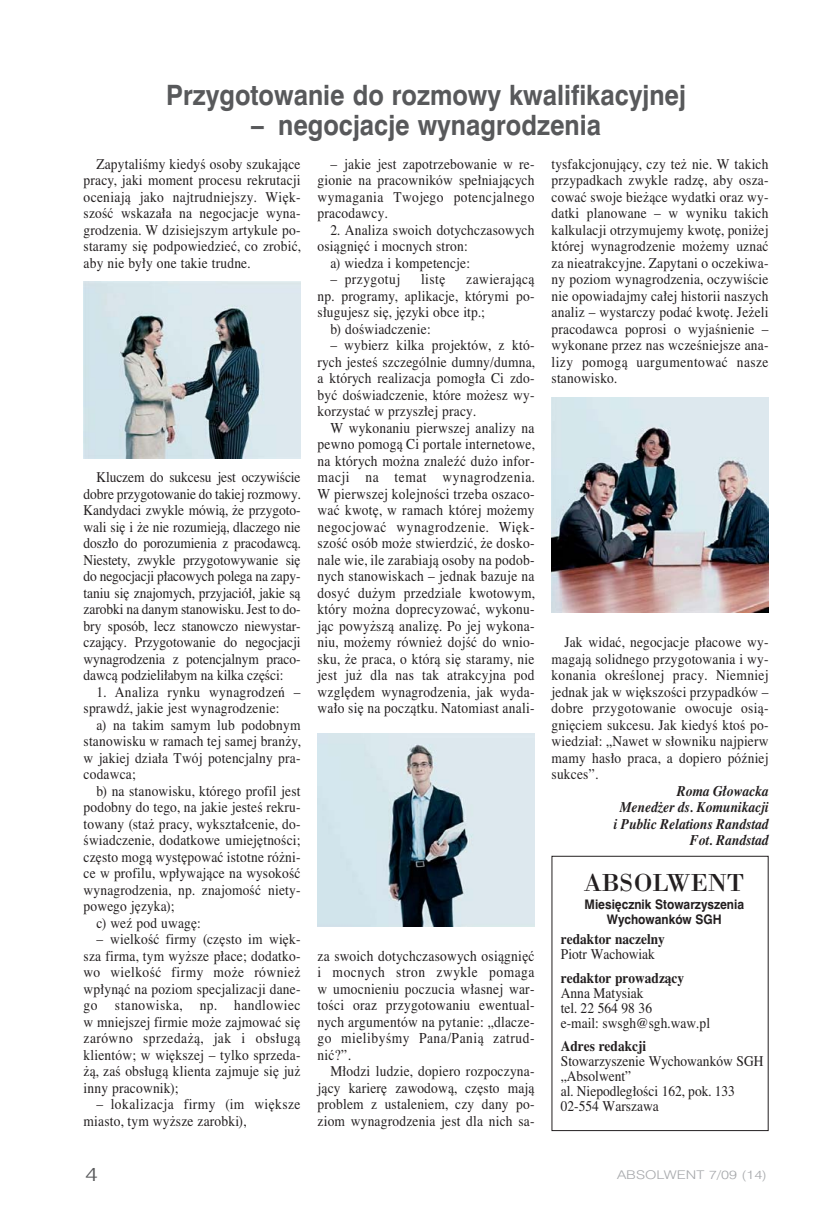
<style>
.page{position:relative;width:833px;height:1215px;background:#fff}
.page>*{position:absolute;margin:0;border:0;box-sizing:border-box;transform-origin:0 0}
.t1{font:700 28.05px "Swiss 721 PL";color:#58595b;scale:.91 1}
.t2{font:25.5px "Bodoni PL";color:#231f20}
.t3{font:300 19.2px "Swiss 721 PL";color:#58595b;scale:1.25 1}
.t4{font:13.5px/16.5px "Ptimes Roman";letter-spacing:.02em;color:#231f20;text-align:justify;scale:.89 1}
.t5{font:13.2px/16.5px "Ptimes Roman";letter-spacing:.015em;color:#231f20;text-align:justify;scale:.91 1}
.t6{font:13.2px/16.5px "Ptimes Roman";letter-spacing:.04em;color:#231f20;scale:.91 1}
.t7{font:italic 700 13.2px/16.5px "Ptimes";color:#231f20;text-align:right;scale:.91 1}
.t8{font:700 13.2px "Ptimes";color:#231f20;scale:.91 1}
.t9{font:700 13.2px/15px "Swiss 721 PL";color:#231f20;text-align:center;scale:.91 1}
.t10{font:300 12px "Swiss 721 PL";color:#a7a9ac;scale:1.25 1}
</style>
<div class="page">
<div style="left:551px;top:856px;width:217px;height:275px;border:1px solid #231f20"></div>
<img style="left:317px;top:733px;width:217px;height:194px">
<img style="left:84px;top:282px;width:216px;height:177px">
<img style="left:551px;top:398px;width:217px;height:214px">
<h1 class="t1" style="left:166px;top:85px;width:573px">Przygotowanie do rozmowy kwalifikacyjnej</h1>
<h1 class="t1" style="left:251px;top:115px;width:386px">– negocjacje wynagrodzenia</h1>
<p class="t5" style="left:84px;top:157px;width:240px;text-indent:13px">ZapytaliÊmy kiedyÊ osoby szukajàce pracy, jaki moment procesu rekrutacji oceniajà jako najtrudniejszy. Wi´k&shy;szoÊç wskaza∏a na negocjacje wyna&shy;grodzenia. W dzisiejszym artykule po&shy;staramy si´ podpowiedzieç, co zrobiç, aby nie by∏y one takie trudne.</p>
<p class="t5" style="left:84px;top:470px;width:240px;text-indent:13px">Kluczem do sukcesu jest oczywiÊcie dobre przygotowanie do takiej rozmowy.<br>Kandydaci zwykle mówià, ˝e przygoto&shy;wali si´ i ˝e nie rozumiejà, dlaczego nie dosz∏o do porozumienia z pracodawcà.<br>Niestety, zwykle przygotowywanie si´ do negocjacji p∏acowych polega na zapy&shy;taniu si´ znajomych, przyjació∏, jakie sà zarobki na danym stanowisku. Jest to do&shy;bry sposób, lecz stanowczo niewystar&shy;czajàcy. Przygotowanie do negocjacji wynagrodzenia z potencjalnym praco&shy;dawcà podzieli∏abym na kilka cz´Êci:</p>
<p class="t5" style="left:84px;top:685px;width:240px;text-indent:13px">1. Analiza rynku wynagrodzeƒ – sprawdê, jakie jest wynagrodzenie:</p>
<p class="t5" style="left:84px;top:718px;width:240px;text-indent:13px">a) na takim samym lub podobnym stanowisku w ramach tej samej bran˝y, w jakiej dzia∏a Twój potencjalny pra&shy;codawca;</p>
<p class="t5" style="left:96px;top:784px;width:226px">b) na stanowisku, którego profil jest</p>
<p class="t5" style="left:84px;top:800px;width:240px">podobny do tego, na jakie jesteÊ rekru-</p>
<p class="t5" style="left:84px;top:817px;width:240px">towany (sta˝ pracy, wykszta∏cenie, do-</p>
<p class="t5" style="left:84px;top:833px;width:240px">Êwiadczenie, dodatkowe umiej´tnoÊci;</p>
<p class="t5" style="left:84px;top:850px;width:240px">cz´sto mogà wyst´powaç istotne ró˝ni-</p>
<p class="t5" style="left:84px;top:866px;width:240px">ce w profilu, wp∏ywajàce na wysokoÊç</p>
<p class="t5" style="left:84px;top:883px;width:240px">wynagrodzenia, np. znajomoÊç niety-</p>
<p class="t5" style="left:84px;top:899px;width:102px">powego j´zyka);</p>
<p class="t5" style="left:96px;top:916px;width:116px">c) weê pod uwag´:</p>
<p class="t5" style="left:84px;top:932px;width:240px;text-indent:13px">– wielkoÊç firmy (cz´sto im wi´k&shy;sza firma, tym wy˝sze p∏ace; dodatko&shy;wo wielkoÊç firmy mo˝e równie˝ wp∏ynàç na poziom specjalizacji dane&shy;go</p>
<p class="t5" style="left:84px;top:998px;width:240px;text-indent:116px">np. handlowiec w mniejszej firmie mo˝e zajmowaç si´ zarówno sprzeda˝à, jak i obs∏ugà klientów; w wi´kszej – tylko sprzeda-˝à, zaÊ obs∏ugà klienta zajmuje si´ ju˝ inny pracownik);</p>
<p class="t6" style="left:84px;top:1097px;width:240px;text-indent:13px">– lokalizacja firmy (im wi´ksze miasto, tym wy˝sze zarobki),</p>
<p class="t6" style="left:115px;top:998px;width:75px">stanowiska,</p>
<p class="t5" style="left:317px;top:157px;width:240px;text-indent:13px">– jakie jest zapotrzebowanie w re&shy;gionie na pracowników spe∏niajàcych wymagania Twojego potencjalnego pracodawcy.</p>
<p class="t5" style="left:330px;top:223px;width:226px">2. Analiza swoich dotychczasowych</p>
<p class="t5" style="left:317px;top:239px;width:167px">osiàgni´ç i mocnych stron:</p>
<p class="t5" style="left:330px;top:256px;width:155px">a) wiedza i kompetencje:</p>
<p class="t6" style="left:330px;top:272px;width:78px">– przygotuj</p>
<p class="t5" style="left:421px;top:272px;width:28px">list´</p>
<p class="t6" style="left:466px;top:272px;width:76px">zawierajàcà</p>
<p class="t5" style="left:317px;top:289px;width:240px">np. programy, aplikacje, którymi po-</p>
<p class="t5" style="left:317px;top:305px;width:185px">s∏ugujesz si´, j´zyki obce itp.;</p>
<p class="t5" style="left:330px;top:322px;width:112px">b) doÊwiadczenie:</p>
<p class="t5" style="left:317px;top:338px;width:240px;text-indent:13px">– wybierz kilka projektów, z któ&shy;rych jesteÊ szczególnie dumny/dumna, a których realizacja pomog∏a Ci zdo&shy;byç doÊwiadczenie, które mo˝esz wy&shy;korzystaç w przysz∏ej pracy.</p>
<p class="t4" style="left:317px;top:421px;width:245px;text-indent:13px">W wykonaniu pierwszej analizy na pewno pomogà Ci portale internetowe, na których mo˝na znaleêç du˝o infor&shy;macji na temat wynagrodzenia.<br>W pierwszej kolejnoÊci trzeba oszaco&shy;waç kwot´, w ramach której mo˝emy negocjowaç wynagrodzenie. Wi´k&shy;szoÊç osób mo˝e stwierdziç, ˝e dosko&shy;nale wie, ile zarabiajà osoby na podob&shy;nych stanowiskach – jednak bazuje na dosyç du˝ym przedziale kwotowym, który mo˝na doprecyzowaç, wykonu&shy;jàc powy˝szà analiz´. Po jej wykona&shy;niu, mo˝emy równie˝ dojÊç do wnio&shy;sku, ˝e praca, o którà si´ staramy, nie jest ju˝ dla nas tak atrakcyjna pod wzgl´dem wynagrodzenia, jak wyda&shy;wa∏o si´ na poczàtku. Natomiast anali-</p>
<p class="t4" style="left:317px;top:949px;width:245px">za swoich dotychczasowych osiàgni´ç i mocnych stron zwykle pomaga w umocnieniu poczucia w∏asnej war&shy;toÊci oraz przygotowaniu ewentual&shy;nych argumentów na pytanie: „dlacze&shy;go mielibyÊmy Pana/Panià zatrud&shy;niç?”.</p>
<p class="t5" style="left:317px;top:1064px;width:240px;text-indent:13px">M∏odzi ludzie, dopiero rozpoczyna&shy;jàcy karier´ zawodowà, cz´sto majà problem z ustaleniem, czy dany po&shy;ziom wynagrodzenia jest dla nich sa-</p>
<p class="t5" style="left:551px;top:157px;width:240px">tysfakcjonujàcy, czy te˝ nie. W takich przypadkach zwykle radz´, aby osza&shy;cowaç swoje bie˝àce wydatki oraz wy&shy;datki planowane – w wyniku takich kalkulacji otrzymujemy kwot´, poni˝ej której wynagrodzenie mo˝emy uznaç za nieatrakcyjne. Zapytani o oczekiwa&shy;ny poziom wynagrodzenia, oczywiÊcie nie opowiadajmy ca∏ej historii naszych analiz – wystarczy podaç kwot´. Je˝eli pracodawca poprosi o wyjaÊnienie – wykonane przez nas wczeÊniejsze ana&shy;lizy pomogà uargumentowaç nasze stanowisko.</p>
<p class="t5" style="left:551px;top:635px;width:240px;text-indent:13px">Jak widaç, negocjacje p∏acowe wy&shy;magajà solidnego przygotowania i wy&shy;konania okreÊlonej pracy. Niemniej jednak jak w wi´kszoÊci przypadków – dobre przygotowanie owocuje osià&shy;gni´ciem sukcesu. Jak kiedyÊ ktoÊ po&shy;wiedzia∏: „Nawet w s∏owniku najpierw mamy has∏o praca, a dopiero póêniej sukces”.</p>
<p class="t7" style="left:613px;top:784px;width:172px">Roma G∏owacka<br>Mened˝er ds. Komunikacji i Public Relations Randstad<br>Fot. Randstad</p>
<h2 class="t2" style="left:584px;top:874px;width:161px">ABSOLWENT</h2>
<p class="t9" style="left:584px;top:898px;width:177px">Miesi´cznik Stowarzyszenia<br>Wychowanków SGH</p>
<p class="t8" style="left:561px;top:934px;width:116px">redaktor naczelny</p>
<p class="t5" style="left:561px;top:947px;width:105px">Piotr Wachowiak</p>
<p class="t8" style="left:561px;top:972px;width:137px">redaktor prowadzàcy</p>
<p class="t5" style="left:561px;top:986px;width:165px;line-height:15px;text-align:left">Anna Matysiak<br>tel. 22 564 98 36<br>e-mail: swsgh@sgh.waw.pl</p>
<p class="t8" style="left:561px;top:1041px;width:95px">Adres redakcji</p>
<p class="t5" style="left:561px;top:1055px;width:224px;line-height:15px;text-align:left">Stowarzyszenie Wychowanków SGH „Absolwent”<br>al. Niepodleg∏oÊci 162, pok. 133<br>02-554 Warszawa</p>
<h3 class="t3" style="left:85px;top:1167px;width:12px">4</h3>
<p class="t10" style="left:617px;top:1171px;width:121px">ABSOLWENT 7/09 (14)</p>
</div>
